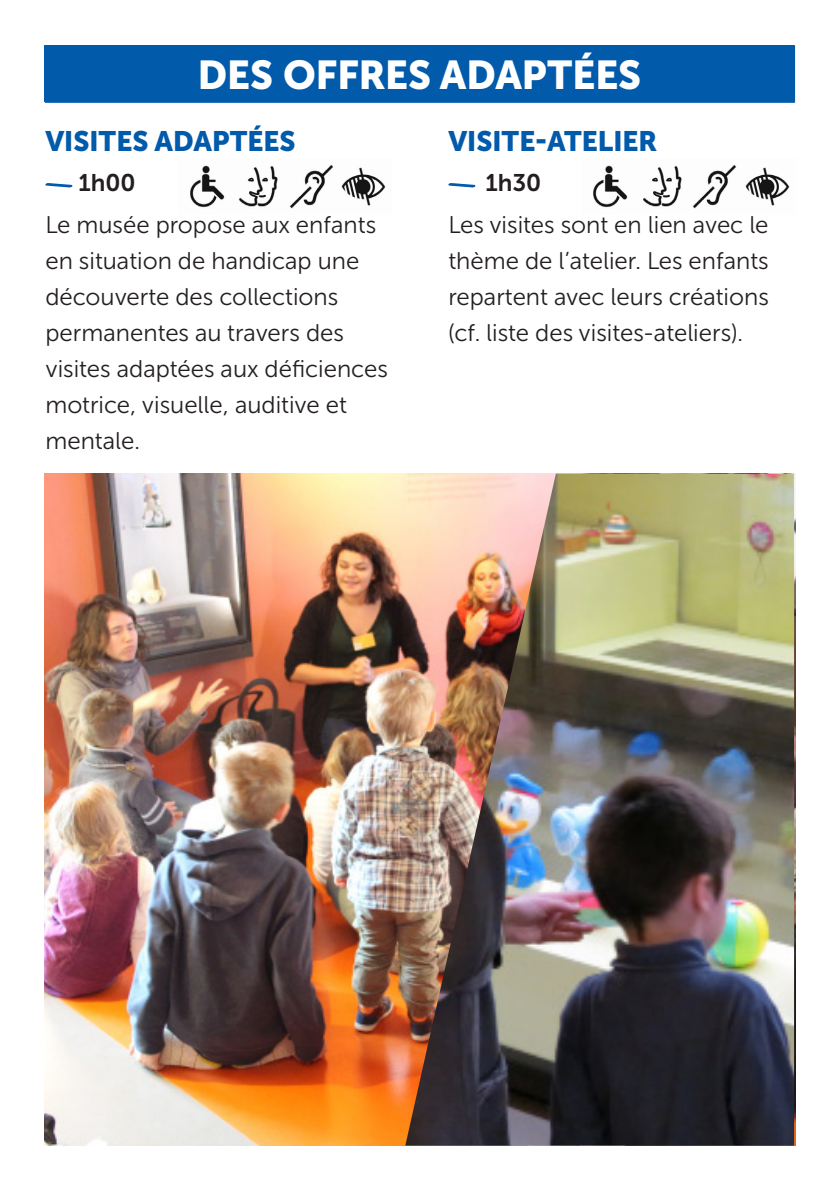
<style>
.page{position:relative;width:840px;height:1191px;background:#fff}
.page>*{position:absolute;margin:0;border:0;box-sizing:border-box;transform-origin:0 0}
.t1{font:40px "Museo Sans Cyrl 900";color:#fff}
.Titre_des_activités{font:28px "Museo Sans Cyrl 900";color:#015aaa}
.Texte_courant{font:24px/36px "Museo Sans Cyrl 300";color:#231f20}
.Texte_courant-2{font:24px "Museo Sans Cyrl 700";color:#231f20}
</style>
<div class="page">
<svg style="left:45px;top:183px;width:28px;height:4px"></svg>
<svg style="left:448px;top:183px;width:27px;height:4px"></svg>
<div style="left:45px;top:46px;width:748px;height:56px;background:#015aaa"></div>
<hr style="left:45px;top:45px;width:749px;height:1px;background:#015aaa">
<hr style="left:792px;top:46px;width:2px;height:56px;background:#015aaa">
<hr style="left:45px;top:102px;width:749px;height:1px;background:#015aaa">
<img style="left:289px;top:165px;width:45px;height:44px">
<img style="left:239px;top:166px;width:39px;height:41px">
<img style="left:190px;top:165px;width:35px;height:43px">
<img style="left:341px;top:167px;width:45px;height:39px">
<img style="left:692px;top:165px;width:45px;height:44px">
<img style="left:643px;top:166px;width:39px;height:41px">
<img style="left:593px;top:165px;width:35px;height:43px">
<img style="left:745px;top:167px;width:45px;height:39px">
<img style="left:45px;top:473px;width:749px;height:672px">
<img style="left:405px;top:473px;width:388px;height:672px">
<p class="t1" style="left:198px;top:52px;width:445px">DES OFFRES ADAPTÉES</p>
<p class="Titre_des_activités" style="left:45px;top:126px;width:251px">VISITES ADAPTÉES</p>
<p class="Texte_courant-2" style="left:78px;top:170px;width:59px">1h00</p>
<p class="Texte_courant" style="left:45px;top:207px;width:344px">Le musée propose aux enfants en situation de handicap une découverte des collections permanentes au travers des visites adaptées aux déficiences motrice, visuelle, auditive et mentale.</p>
<p class="Titre_des_activités" style="left:448px;top:126px;width:210px">VISITE-ATELIER</p>
<p class="Texte_courant-2" style="left:485px;top:170px;width:57px">1h30</p>
<p class="Texte_courant" style="left:448px;top:207px;width:322px;text-align:justify">Les visites sont en lien avec le thème de l’atelier. Les enfants repartent avec leurs créations (cf. liste des visites-ateliers).</p>
</div>
